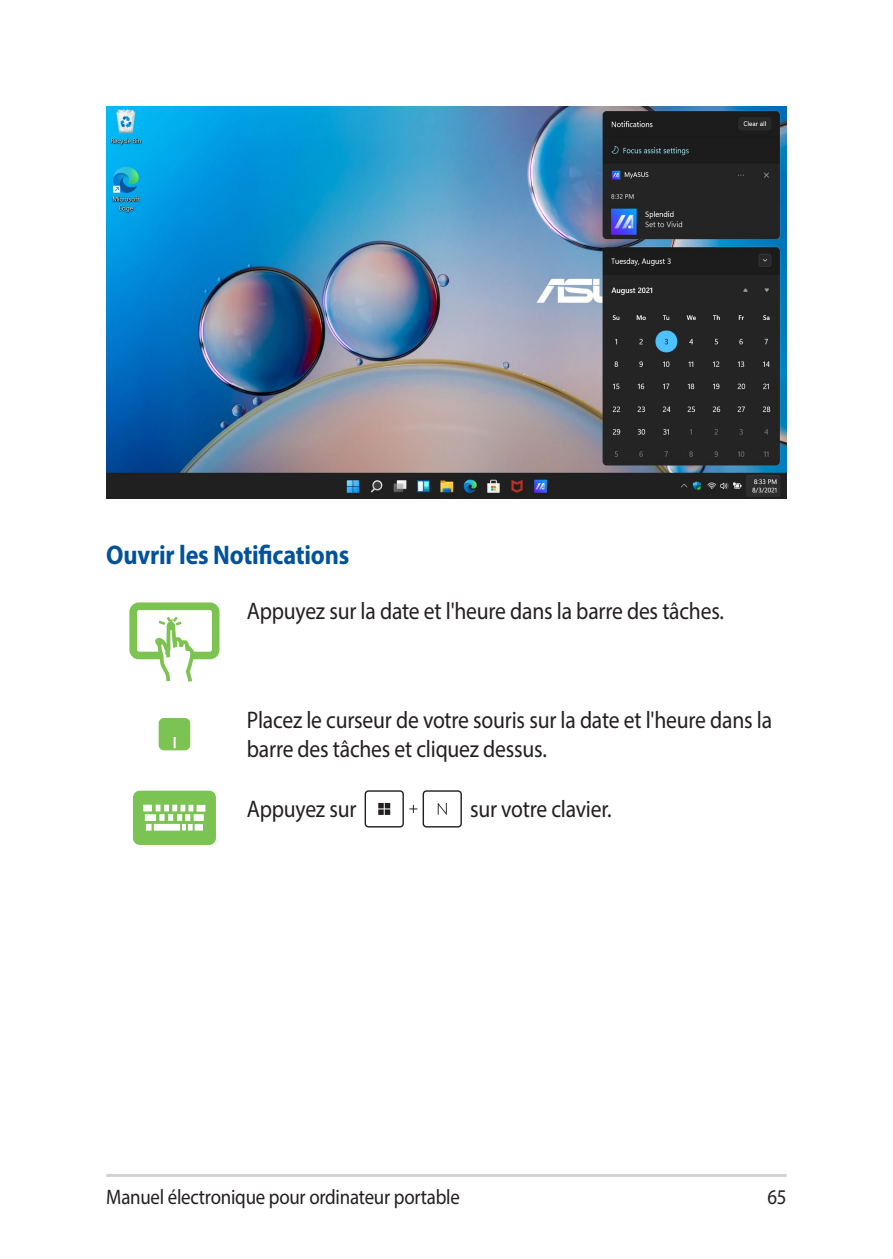
<style>
.page{position:relative;width:893px;height:1259px;background:#fff}
.page>*{position:absolute;margin:0;border:0;box-sizing:border-box;transform-origin:0 0}
.t1{font:700 27px "Myriad Pro";letter-spacing:-.01em;color:#01529a;scale:.9 1}
.t2{font:24px/28.8px "Myriad Pro";letter-spacing:-.01em;color:#231f20;scale:.9 1}
.t3{font:21px "Myriad Pro";letter-spacing:-.015em;color:#231f20;scale:.9 1}
</style>
<div class="page">
<hr style="left:106px;top:1174px;width:681px;height:3px;background:#d1d2d4">
<div style="left:129px;top:602px;width:90px;height:57px;border:8px solid #7cc352;border-radius:6px"></div>
<svg style="left:152px;top:602px;width:44px;height:80px"></svg>
<div style="left:159px;top:718px;width:31px;height:32px;background:#7bc352;border-radius:5px"></div>
<svg style="left:174px;top:737px;width:2px;height:11px"></svg>
<div style="left:134px;top:792px;width:81px;height:51px;background:#7bc352;border-radius:6px"></div>
<div style="left:133px;top:790px;width:83px;height:55px;border:2px solid #7bc352;border-radius:6px"></div>
<div style="left:197px;top:805px;width:8px;height:6px;background:#fff"></div>
<div style="left:145px;top:814px;width:11px;height:7px;background:#fff"></div>
<div style="left:194px;top:814px;width:10px;height:7px;background:#fff"></div>
<svg style="left:146px;top:804px;width:47px;height:26px"></svg>
<div style="left:195px;top:824px;width:8px;height:6px;background:#fff"></div>
<div style="left:143px;top:804px;width:9px;height:7px;background:#fff"></div>
<div style="left:423px;top:790px;width:39px;height:37px;border:1px solid #231f20;border-radius:3px"></div>
<svg style="left:409px;top:805px;width:8px;height:8px"></svg>
<div style="left:365px;top:790px;width:39px;height:37px;border:1px solid #231f20;border-radius:3px"></div>
<svg style="left:438px;top:802px;width:9px;height:13px"></svg>
<svg style="left:378px;top:803px;width:12px;height:12px"></svg>
<img style="left:106px;top:106px;width:681px;height:393px">
<p class="t1" style="left:106px;top:537px;width:271px">Ouvrir les Notifications</p>
<p class="t2" style="left:247px;top:596px;width:532px">Appuyez sur la date et l'heure dans la barre des tâches.</p>
<p class="t2" style="left:247px;top:705px;width:585px">Placez le curseur de votre souris sur la date et l'heure dans la barre des tâches et cliquez dessus.</p>
<p class="t2" style="left:247px;top:794px;width:123px">Appuyez sur</p>
<p class="t2" style="left:470px;top:794px;width:159px">sur votre clavier.</p>
<p class="t3" style="left:106px;top:1184px;width:394px">Manuel électronique pour ordinateur portable</p>
<p class="t3" style="left:767px;top:1184px;width:23px">65</p>
</div>
